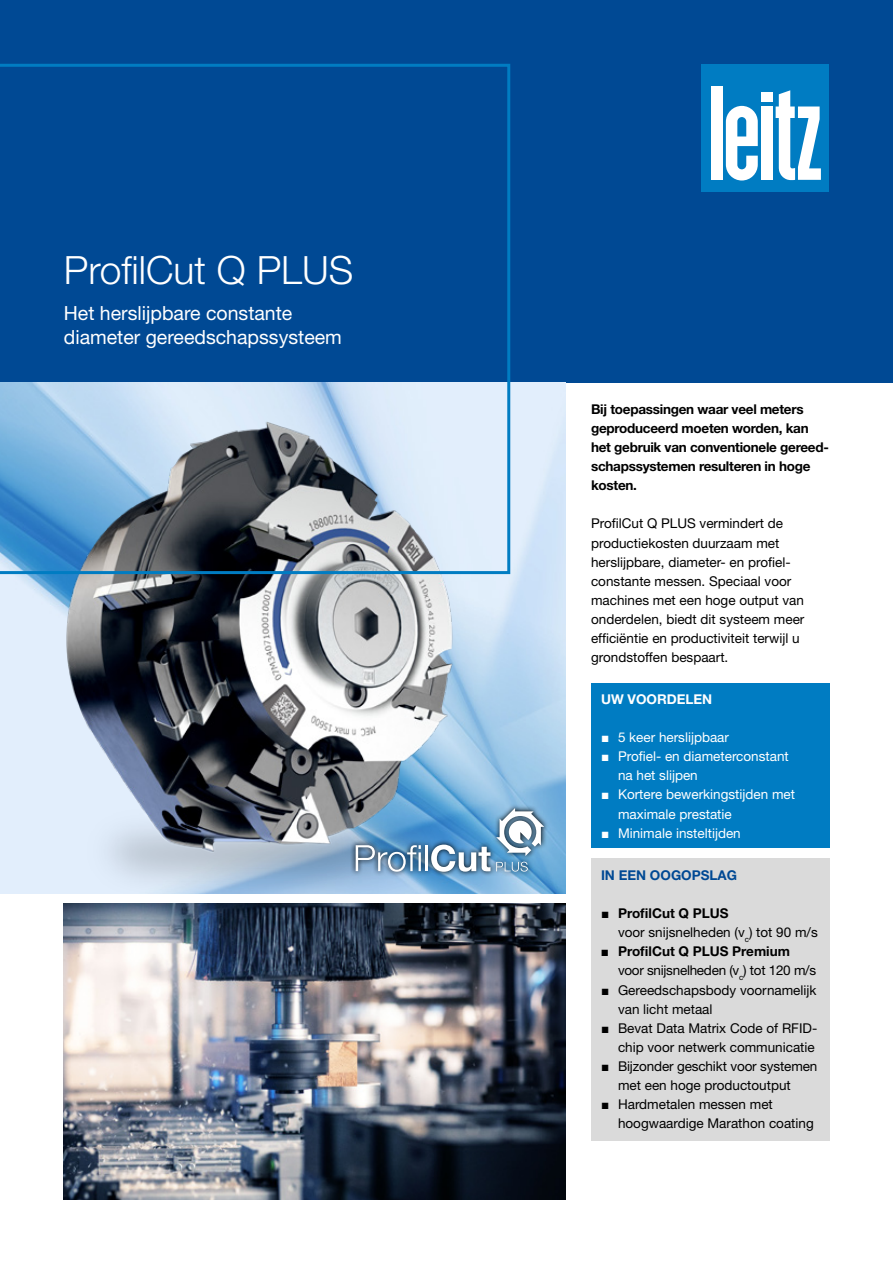
<style>
.page{position:relative;width:893px;height:1263px;background:#fff}
.page>*{position:absolute;margin:0;border:0;box-sizing:border-box;transform-origin:0 0}
.t1{font:300 39px "Helvetica Neue LT Pro";color:#fff}
.t2{font:19.5px/24px "Helvetica Neue LT Pro";color:#fff}
.t3{font:13.5px/19.2px "Helvetica Neue LT Pro";color:#000}
.t4{font:700 13.5px/19.2px "Helvetica Neue LT Pro";letter-spacing:-.02em;color:#000}
.t5{font:13.5px/19.2px "Helvetica Neue LT Pro";color:#fff}
.t6{font:13.5px/19.2px "Helvetica Neue LT Pro";letter-spacing:-.02em;color:#000}
.t7{font:700 13.5px "Helvetica Neue LT Pro";color:#004994}
.t8{font:700 13.5px "Helvetica Neue LT Pro";color:#fff}
.s1{font-family:"Arial"}
.s2{font-weight:700}
</style>
<div class="page">
<div style="left:0;top:0;width:893px;height:383px;background:#004994"></div>
<img style="left:480px;top:383px;width:86px;height:510px">
<img style="left:0;top:574px;width:480px;height:319px">
<svg style="left:0;top:64px;width:510px;height:510px"></svg>
<div style="left:702px;top:64px;width:127px;height:127px;background:#007cc2"></div>
<div style="left:761px;top:92px;width:11px;height:9px;background:#fff"></div>
<div style="left:761px;top:107px;width:11px;height:73px;background:#fff"></div>
<div style="left:711px;top:86px;width:12px;height:94px;background:#fff"></div>
<svg style="left:726px;top:106px;width:32px;height:74px"></svg>
<svg style="left:776px;top:90px;width:45px;height:90px"></svg>
<img style="left:64px;top:904px;width:502px;height:295px">
<svg style="left:350px;top:803px;width:199px;height:74px;background:#5f9bca"></svg>
<svg style="left:496px;top:862px;width:32px;height:9px"></svg>
<svg style="left:356px;top:845px;width:65px;height:27px"></svg>
<hr style="left:425px;top:845px;width:3px;height:26px;background:#fff">
<svg style="left:431px;top:844px;width:59px;height:28px"></svg>
<svg style="left:496px;top:808px;width:48px;height:48px"></svg>
<div style="left:591px;top:683px;width:238px;height:165px;background:#007cc2"></div>
<div style="left:591px;top:859px;width:238px;height:282px;background:#dadada"></div>
<h1 class="t1" style="left:64px;top:246px;width:291px">ProfilCut Q PLUS</h1>
<h2 class="t2" style="left:64px;top:301px;width:280px">Het herslijpbare constante diameter gereedschapssysteem</h2>
<p class="t4" style="left:591px;top:399px;width:239px">Bij toepassingen waar veel meters geproduceerd moeten worden, kan het gebruik van conventionele gereed&shy;schapssystemen resulteren in hoge kosten.</p>
<p class="t3" style="left:591px;top:514px;width:215px">ProfilCut Q PLUS vermindert de productiekosten duurzaam met herslijpbare, diameter- en profiel&shy;constante messen. Speciaal voor machines met een hoge output van onderdelen, biedt dit systeem meer efficiëntie en productiviteit terwijl u grondstoffen bespaart.</p>
<p class="t8" style="left:601px;top:690px;width:113px">UW VOORDELEN</p>
<p class="t5" style="left:601px;top:727px;width:130px"><span class="s1">■</span> 5 keer herslijpbaar</p>
<p class="t5" style="left:618px;top:746px;width:172px;text-indent:-17px"><span class="s1">■</span> Profiel- en diameterconstant na het slijpen</p>
<p class="t5" style="left:618px;top:785px;width:179px;text-indent:-17px"><span class="s1">■</span> Kortere bewerkingstijden met maximale prestatie</p>
<p class="t5" style="left:601px;top:823px;width:141px"><span class="s1">■</span> Minimale insteltijden</p>
<p class="t7" style="left:601px;top:866px;width:138px">IN EEN OOGOPSLAG</p>
<p class="t3" style="left:618px;top:903px;width:201px;text-indent:-17px"><span class="s1">■</span> <span class="s2">ProfilCut Q PLUS<br></span>voor snijsnelheden (v<sub>c</sub>) tot 90 m/s</p>
<p class="t6" style="left:618px;top:942px;width:200px;text-indent:-17px"><span class="s1">■</span> <span class="s2">ProfilCut Q PLUS Premium </span>voor snijsnelheden (v<sub>c</sub>) tot 120 m/s</p>
<p class="t3" style="left:618px;top:980px;width:200px;text-indent:-17px"><span class="s1">■</span> Gereedschapsbody voornamelijk van licht metaal</p>
<p class="t3" style="left:601px;top:1018px;width:218px;text-align:right"><span class="s1">■</span> Bevat Data Matrix Code of RFID&shy;chip voor netwerk communicatie</p>
<p class="t3" style="left:618px;top:1056px;width:201px;text-indent:-17px"><span class="s1">■</span> Bijzonder geschikt voor systemen met een hoge productoutput</p>
<p class="t3" style="left:618px;top:1095px;width:197px;text-indent:-17px"><span class="s1">■</span> Hardmetalen messen met hoogwaardige Marathon coating</p>
</div>
